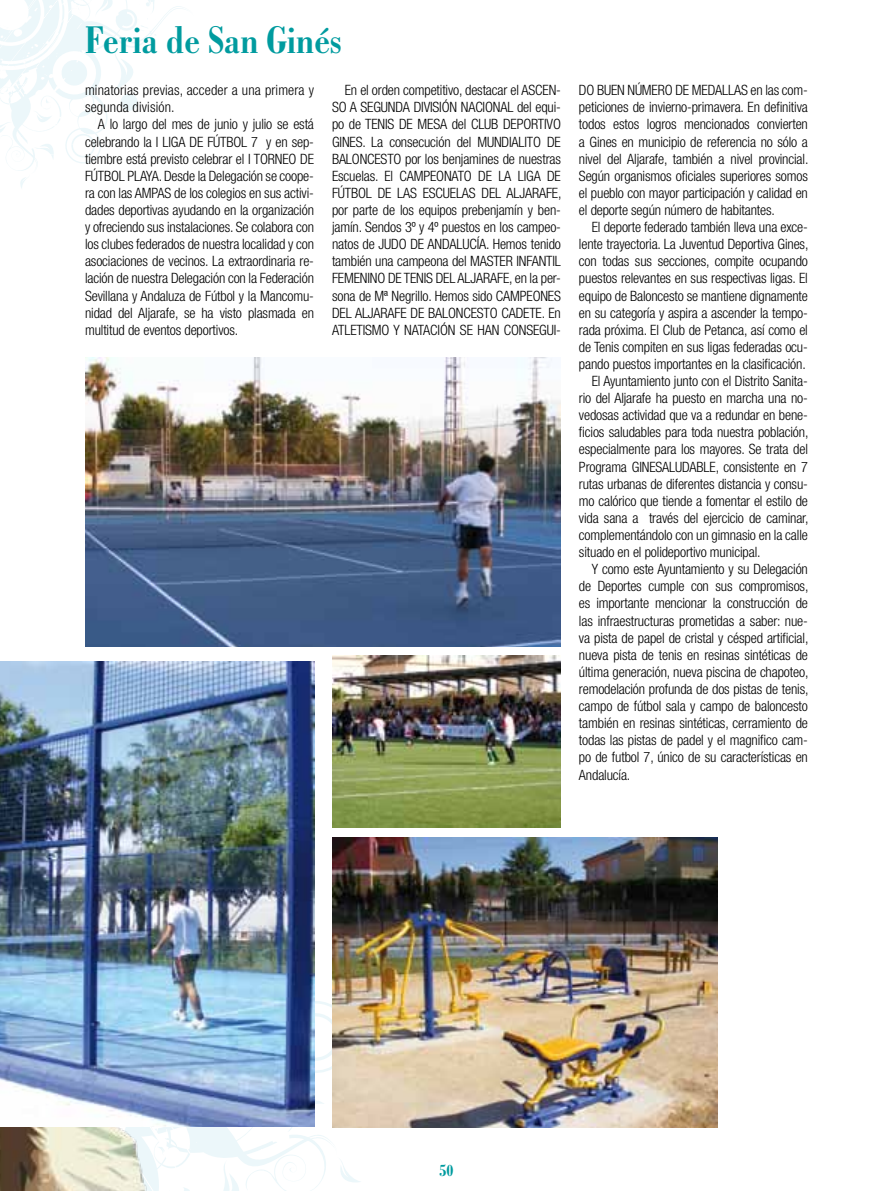
<style>
.page{position:relative;width:893px;height:1191px;background:#fff}
.page>*{position:absolute;margin:0;border:0;box-sizing:border-box;transform-origin:0 0}
.t1{font:700 condensed 41.1px "Bodoni LT";color:#009b9f}
.t2{font:700 condensed 18px "Bodoni LT";color:#009b9f}
.t3{font:300 condensed 14.25px/17.1px "Helvetica Neue LT Std";letter-spacing:-.01em;color:#000;text-align:justify}
.t4{font:300 condensed 14.25px/17.1px "Helvetica Neue LT Std";letter-spacing:.01em;color:#000}
</style>
<div class="page">
<svg style="left:0;top:0;width:183px;height:188px"></svg>
<svg style="left:180px;top:742px;width:183px;height:449px"></svg>
<img style="left:0;top:1126px;width:180px;height:65px">
<img style="left:332px;top:655px;width:229px;height:172px">
<img style="left:0;top:661px;width:314px;height:465px">
<img style="left:332px;top:838px;width:385px;height:289px">
<img style="left:85px;top:358px;width:476px;height:289px">
<h1 class="t1" style="left:85px;top:17px;width:258px">Feria de San Ginés</h1>
<p class="t4" style="left:85px;top:82px;width:230px">minatorias previas, acceder a una primera y segunda división.</p>
<p class="t3" style="left:85px;top:116px;width:230px;text-indent:13px">A lo largo del mes de junio y julio se está celebrando la I LIGA DE FÚTBOL 7 y en sep&shy;tiembre está previsto celebrar el I TORNEO DE FÚTBOL PLAYA. Desde la Delegación se coope&shy;ra con las AMPAS de los colegios en sus activi&shy;dades deportivas ayudando en la organización y ofreciendo sus instalaciones. Se colabora con los clubes federados de nuestra localidad y con asociaciones de vecinos. La extraordinaria re&shy;lación de nuestra Delegación con la Federación Sevillana y Andaluza de Fútbol y la Mancomu&shy;nidad del Aljarafe, se ha visto plasmada en multitud de eventos deportivos.</p>
<p class="t3" style="left:332px;top:82px;width:231px;text-indent:13px">En el orden competitivo, destacar el ASCEN-SO A SEGUNDA DIVISIÓN NACIONAL del equi&shy;po de TENIS DE MESA del CLUB DEPORTIVO GINES. La consecución del MUNDIALITO DE BALONCESTO por los benjamines de nuestras Escuelas. El CAMPEONATO DE LA LIGA DE FÚTBOL DE LAS ESCUELAS DEL ALJARAFE, por parte de los equipos prebenjamín y ben&shy;jamín. Sendos 3º y 4º puestos en los campeo&shy;natos de JUDO DE ANDALUCÍA. Hemos tenido también una campeona del MASTER INFANTIL FEMENINO DE TENIS DEL ALJARAFE, en la per&shy;sona de Mª Negrillo. Hemos sido CAMPEONES DEL ALJARAFE DE BALONCESTO CADETE. En ATLETISMO Y NATACIÓN SE HAN CONSEGUI-</p>
<p class="t3" style="left:579px;top:82px;width:231px">DO BUEN NÚMERO DE MEDALLAS en las com&shy;peticiones de invierno-primavera. En definitiva todos estos logros mencionados convierten a Gines en municipio de referencia no sólo a nivel del Aljarafe, también a nivel provincial.<br>Según organismos oficiales superiores somos el pueblo con mayor participación y calidad en el deporte según número de habitantes.</p>
<p class="t3" style="left:592px;top:218px;width:218px">El deporte federado también lleva una exce-</p>
<p class="t3" style="left:579px;top:235px;width:231px">lente trayectoria. La Juventud Deportiva Gines,</p>
<p class="t3" style="left:579px;top:253px;width:230px">con todas sus secciones, compite ocupando</p>
<p class="t3" style="left:579px;top:270px;width:230px">puestos relevantes en sus respectivas ligas. El</p>
<p class="t3" style="left:579px;top:287px;width:230px">equipo de Baloncesto se mantiene dignamente</p>
<p class="t3" style="left:579px;top:304px;width:230px">en su categoría y aspira a ascender la tempo-</p>
<p class="t3" style="left:579px;top:321px;width:230px">rada próxima. El Club de Petanca, así como el</p>
<p class="t3" style="left:579px;top:338px;width:230px">de Tenis compiten en sus ligas federadas ocu-</p>
<p class="t3" style="left:579px;top:355px;width:228px">pando puestos importantes en la clasificación.</p>
<p class="t3" style="left:592px;top:372px;width:218px">El Ayuntamiento junto con el Distrito Sanita-</p>
<p class="t3" style="left:579px;top:389px;width:230px">rio del Aljarafe ha puesto en marcha una no-</p>
<p class="t3" style="left:579px;top:406px;width:230px">vedosas actividad que va a redundar en bene-</p>
<p class="t3" style="left:579px;top:424px;width:231px">ficios saludables para toda nuestra población,</p>
<p class="t3" style="left:579px;top:441px;width:230px">especialmente para los mayores. Se trata del</p>
<p class="t3" style="left:579px;top:458px;width:230px">Programa GINESALUDABLE, consistente en 7</p>
<p class="t3" style="left:579px;top:475px;width:230px">rutas urbanas de diferentes distancia y consu-</p>
<p class="t3" style="left:579px;top:492px;width:230px">mo calórico que tiende a fomentar el estilo de</p>
<p class="t3" style="left:579px;top:509px;width:231px">vida sana a través del ejercicio de caminar,</p>
<p class="t3" style="left:579px;top:526px;width:230px">complementándolo con un gimnasio en la calle</p>
<p class="t3" style="left:579px;top:543px;width:183px">situado en el polideportivo municipal.</p>
<p class="t3" style="left:592px;top:560px;width:218px">Y como este Ayuntamiento y su Delegación</p>
<p class="t3" style="left:579px;top:577px;width:231px">de Deportes cumple con sus compromisos,</p>
<p class="t3" style="left:579px;top:595px;width:230px">es importante mencionar la construcción de</p>
<p class="t3" style="left:579px;top:612px;width:230px">las infraestructuras prometidas a saber: nue-</p>
<p class="t3" style="left:579px;top:629px;width:231px">va pista de papel de cristal y césped artificial,</p>
<p class="t3" style="left:579px;top:646px;width:230px">nueva pista de tenis en resinas sintéticas de</p>
<p class="t3" style="left:579px;top:663px;width:231px">última generación, nueva piscina de chapoteo,</p>
<p class="t3" style="left:579px;top:680px;width:231px">remodelación profunda de dos pistas de tenis,</p>
<p class="t3" style="left:579px;top:697px;width:230px">campo de fútbol sala y campo de baloncesto</p>
<p class="t3" style="left:579px;top:714px;width:230px">también en resinas sintéticas, cerramiento de</p>
<p class="t3" style="left:579px;top:731px;width:230px">todas las pistas de padel y el magnifico cam-</p>
<p class="t3" style="left:579px;top:748px;width:230px">po de futbol 7, único de su características en</p>
<p class="t3" style="left:579px;top:766px;width:53px">Andalucía.</p>
<p class="t2" style="left:439px;top:1160px;width:16px">50</p>
</div>
